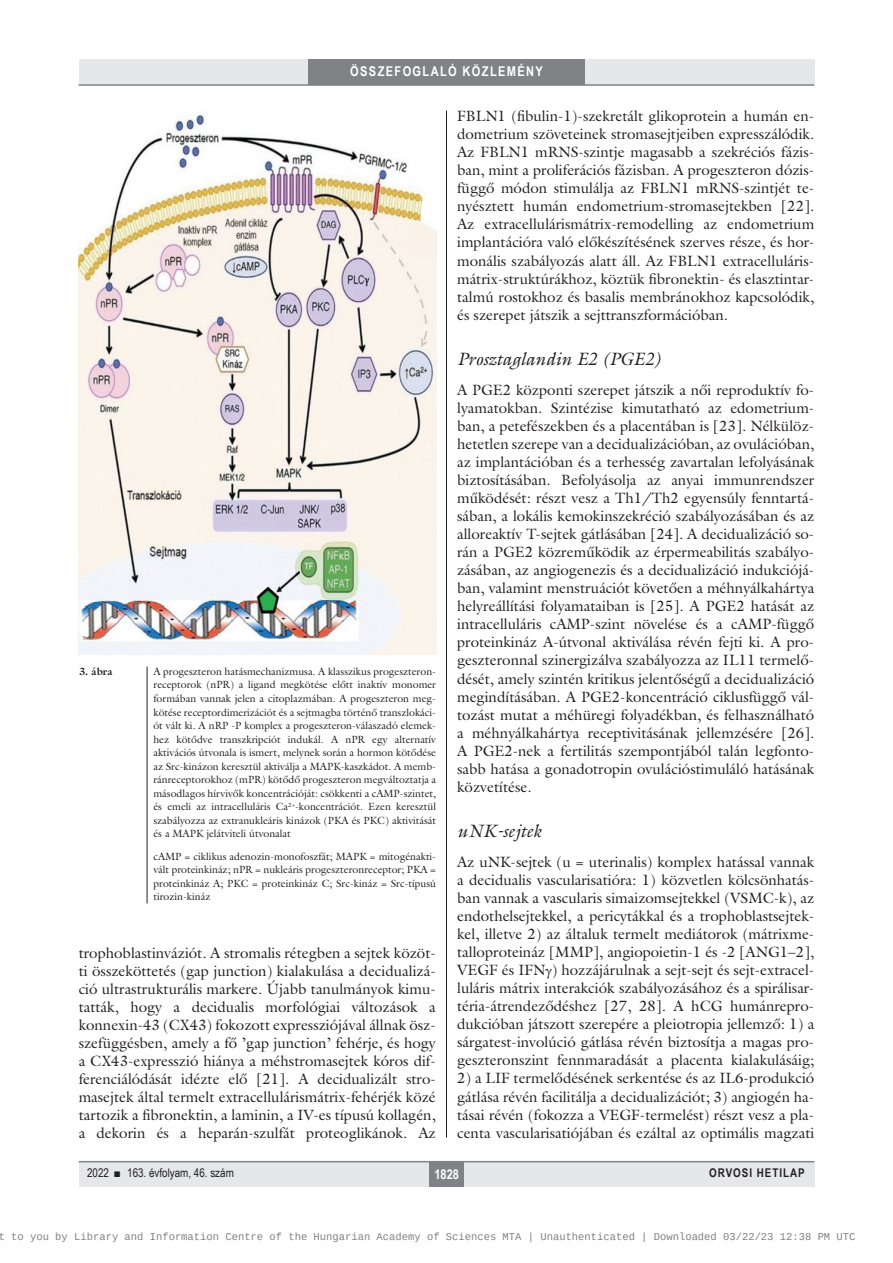
<style>
.page{position:relative;width:893px;height:1263px;background:#fff}
.page>*{position:absolute;margin:0;border:0;box-sizing:border-box;transform-origin:0 0}
.alcimkurziv{font:italic 18px "Galliard Reg";color:#231f20}
.Body_tompa{font:15px/18px "Galliard Reg";color:#231f20;text-align:justify}
.t1{font:700 13.5px "Arial Narrow";letter-spacing:.1em;color:#fff}
.t2{font:12px "Arial Narrow";color:#231f20}
.t3{font:700 12px "Arial Narrow";letter-spacing:.08em;color:#231f20}
.kepalairas2{font:10.5px/13.5px "Galliard Reg";color:#231f20;text-align:justify}
.t4{font:10.5px "Liberation Mono";color:rgb(0 0 0/.5)}
.kepalairas1{font:700 10.5px "Galliard Reg";color:#231f20}
.s1{font-family:"Garamond Premr Pro"}
</style>
<div class="page">
<div style="left:79px;top:1161px;width:735px;height:25px;background:#e6e7e9"></div>
<hr style="left:79px;top:1161px;width:735px;height:1px;background:#808285">
<div style="left:430px;top:1161px;width:34px;height:25px;background:#808285"></div>
<div style="left:79px;top:60px;width:735px;height:25px;background:#e6e7e9"></div>
<div style="left:308px;top:60px;width:277px;height:25px;background:#808285"></div>
<hr style="left:79px;top:84px;width:735px;height:2px;background:#808285">
<hr style="left:446px;top:111px;width:1px;height:1026px;background:#231f20">
<hr style="left:147px;top:666px;width:1px;height:237px;background:#231f20">
<img style="left:79px;top:114px;width:357px;height:540px">
<p class="t1" style="left:350px;top:61px;width:194px">ÖSSZEFOGLALÓ KÖZLEMÉNY</p>
<p class="kepalairas1" style="left:79px;top:665px;width:35px">3. ábra</p>
<p class="kepalairas2" style="left:153px;top:664px;width:284px">A progeszteron hatásmechanizmusa. A klasszikus progeszteron&shy;receptorok (nPR) a ligand megkötése előtt inaktív monomer formában vannak jelen a citoplazmában. A progeszteron meg&shy;kötése receptordimerizációt és a sejtmagba történő transzlokáci&shy;ót vált ki. A nRP -P komplex a progeszteron-válaszadó elemek&shy;hez kötődve transzkripciót indukál. A nPR egy alternatív aktivációs útvonala is ismert, melynek során a hormon kötődése az Src-kinázon keresztül aktiválja a MAPK-kaszkádot. A memb&shy;ránreceptorokhoz (mPR) kötődő progeszteron megváltoztatja a másodlagos hírvivők koncentrációját: csökkenti a cAMP-szintet, és emeli az intracelluláris Ca<sup>2+</sup>-koncentrációt. Ezen keresztül szabályozza az extranukleáris kinázok (PKA és PKC) aktivitását és a MAPK jelátviteli útvonalat</p>
<p class="kepalairas2" style="left:153px;top:849px;width:284px">cAMP = ciklikus adenozin-monofoszfát; MAPK = mitogénakti&shy;vált proteinkináz; nPR = nukleáris progeszteronreceptor; PKA = proteinkináz A; PKC = proteinkináz C; Src-kináz = Src-típusú tirozin-kináz</p>
<p class="Body_tompa" style="left:79px;top:943px;width:359px">trophoblastinváziót. A stromalis rétegben a sejtek közöt&shy;ti összeköttetés (gap junction) kialakulása a decidualizá&shy;ció ultrastrukturális markere. Újabb tanulmányok kimu&shy;tatták, hogy a decidualis morfológiai változások a konnexin-43 (CX43) fokozott expressziójával állnak ös - szefüggésben, amely a fő ’gap junction’ fehérje, és hogy a CX43-expresszió hiánya a méhstromasejtek kóros dif&shy;ferenciálódását idézte elő [21]. A decidualizált stro&shy;masejtek által termelt extracellulárismátrix-fehérjék közé tartozik a fibronektin, a laminin, a IV-es típusú kollagén, a dekorin és a heparán-szulfát proteoglikánok. Az</p>
<p class="Body_tompa" style="left:457px;top:107px;width:359px">FBLN1 (fibulin-1)-szekretált glikoprotein a humán en&shy;dometrium szöveteinek stromasejtjeiben expresszálódik.<br>Az FBLN1 mRNS-szintje magasabb a szekréciós fázis&shy;ban, mint a proliferációs fázisban. A progeszteron dózis&shy;függő módon stimulálja az FBLN1 mRNS-szintjét te&shy;nyésztett humán endometrium-stromasejtekben [22].<br>Az extracellulárismátrix-remodelling az endometrium implantációra való előkészítésének szerves része, és hor&shy;monális szabályozás alatt áll. Az FBLN1 extracelluláris&shy;mátrix-struktúrákhoz, köztük fibronektin- és elasztintar&shy;talmú rostokhoz és basalis membránokhoz kapcsolódik, és szerepet játszik a sejttranszformációban.</p>
<p class="alcimkurziv" style="left:457px;top:348px;width:206px">Prosztaglandin E2 (PGE2)</p>
<p class="Body_tompa" style="left:457px;top:381px;width:359px">A PGE2 központi szerepet játszik a női reproduktív fo&shy;lyamatokban. Szintézise kimutatható az edometrium&shy;ban, a petefészekben és a placentában is [23]. Nélkülöz&shy;hetetlen szerepe van a decidualizációban, az ovulációban, az implantációban és a terhesség zavartalan lefolyásának biztosításában. Befolyásolja az anyai immunrendszer működését: részt vesz a Th1/Th2 egyensúly fenntartá&shy;sában, a lokális kemokinszekréció szabályozásában és az alloreaktív T-sejtek gátlásában [24]. A decidualizáció so&shy;rán a PGE2 közreműködik az érpermeabilitás szabályo&shy;zásában, az angiogenezis és a decidualizáció indukciójá&shy;ban, valamint menstruációt követően a méhnyálkahártya helyreállítási folyamataiban is [25]. A PGE2 hatását az intracelluláris cAMP-szint növelése és a cAMP-függő proteinkináz A-útvonal aktiválása révén fejti ki. A pro&shy;geszteronnal szinergizálva szabályozza az IL11 termelő&shy;dését, amely szintén kritikus jelentőségű a decidualizáció megindításában. A PGE2-koncentráció ciklusfüggő vál&shy;tozást mutat a méhüregi folyadékban, és felhasználható a méhnyálkahártya receptivitásának jellemzésére [26].<br>A PGE2-nek a fertilitás szempontjából talán legfonto&shy;sabb hatása a gonadotropin ovulációstimuláló hatásának közvetítése.</p>
<p class="alcimkurziv" style="left:457px;top:820px;width:86px">uNK-sejtek</p>
<p class="Body_tompa" style="left:457px;top:853px;width:359px">Az uNK-sejtek (u = uterinalis) komplex hatással vannak a decidualis vascularisatióra: 1) közvetlen kölcsönhatás&shy;ban vannak a vascularis simaizomsejtekkel (VSMC-k), az endothelsejtekkel, a pericytákkal és a trophoblastsejtek&shy;kel, illetve 2) az általuk termelt mediátorok (mátrixme&shy;talloproteináz [MMP], angiopoietin-1 és -2 [ANG1–2], VEGF és IFN<span class="s1">γ</span>) hozzájárulnak a sejt-sejt és sejt-extracel&shy;luláris mátrix interakciók szabályozásához és a spirálisar&shy;téria-átrendeződéshez [27, 28]. A hCG humánrepro&shy;dukcióban játszott szerepére a pleiotropia jellemző: 1) a sárgatest-involúció gátlása révén biztosítja a magas pro&shy;geszteronszint fennmaradását a placenta kialakulásáig;</p>
<p class="Body_tompa" style="left:457px;top:1069px;width:359px">2) a LIF termelődésének serkentése és az IL6-produkció gátlása révén facilitálja a decidualizációt; 3) angiogén ha&shy;tásai révén (fokozza a VEGF-termelést) részt vesz a pla&shy;centa vascularisatiójában és ezáltal az optimális magzati</p>
<p class="t2" style="left:87px;top:1164px;width:148px">2022 ■ 163. évfolyam, 46. szám</p>
<p class="t1" style="left:434px;top:1163px;width:26px">1828</p>
<p class="t3" style="left:709px;top:1164px;width:97px">ORVOSI HETILAP</p>
<p class="t4" style="left:-1px;top:1232px;width:858px">t to you by Library and Information Centre of the Hungarian Academy of Sciences MTA | Unauthenticated | Downloaded 03/22/23 12:38 PM UTC</p>
</div>
